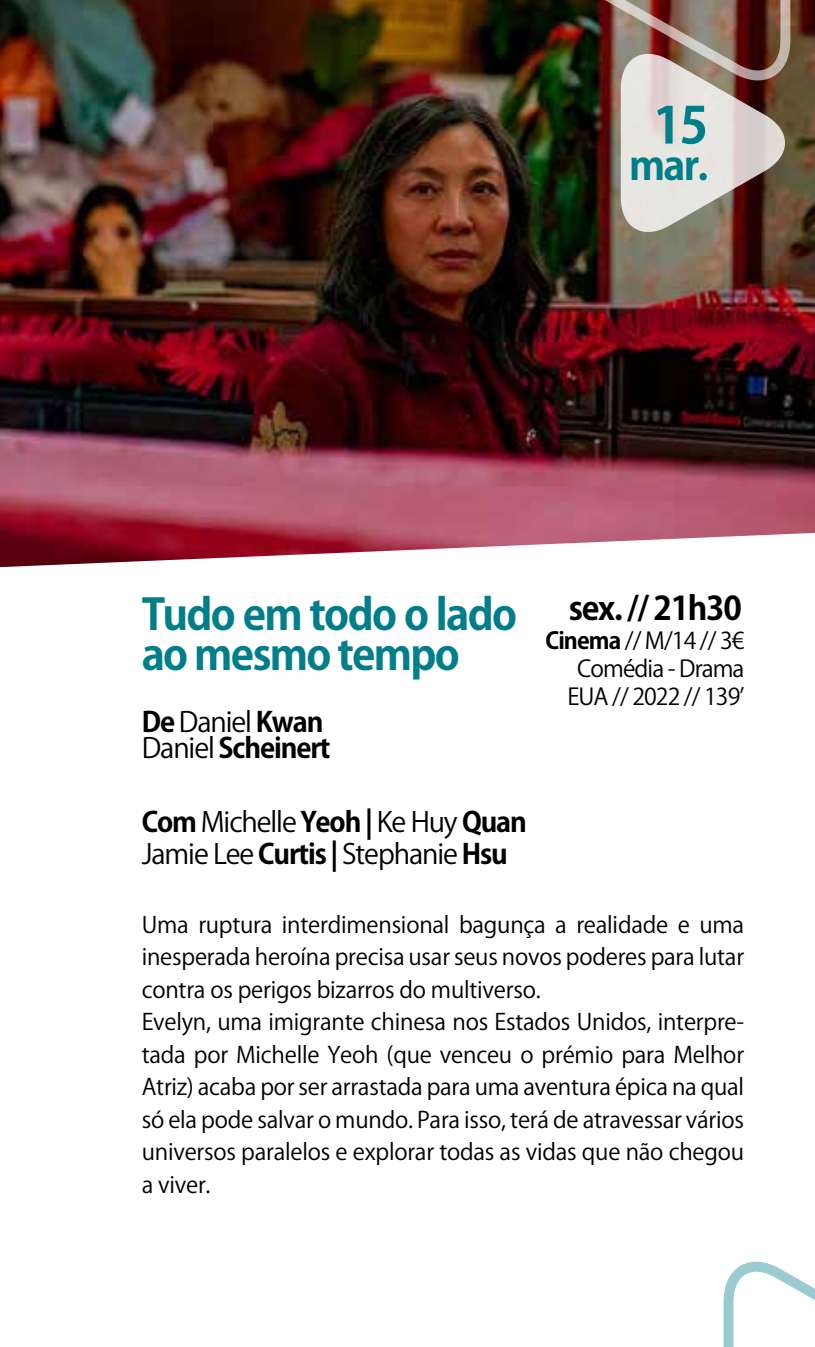
<style>
.page{position:relative;width:815px;height:1347px;background:#fff}
.page>*{position:absolute;margin:0;border:0;box-sizing:border-box;transform-origin:0 0}
.t1{font:700 50px "Koz Go Pro";color:#007e89}
.t2{font:700 42.5px/40px "Koz Go Pro";letter-spacing:-.04em;color:#007e89}
.t3{font:700 40px "Koz Go Pro";color:#007e89}
.t4{font:700 32.25px "Koz Go Pro";letter-spacing:-.04em;color:#000}
.t5{font:27.5px/32.5px "Koz Go Pro";letter-spacing:-.04em;color:#000}
.t6{font:700 27.5px/26.2px "Koz Go Pro";letter-spacing:-.04em;color:#000}
.t7{font:23px/27.2px "Koz Go Pro";letter-spacing:-.04em;color:#000;text-align:right}
.t8{font:22.5px/32.5px "Koz Go Pro";letter-spacing:-.01em;color:#000}
.s1{font-weight:400}
.s2{font-weight:700}
</style>
<div class="page">
<img style="left:0;top:0;width:815px;height:567px">
<svg style="left:723px;top:1261px;width:92px;height:85px"></svg>
<img style="left:582px;top:0;width:211px;height:234px">
<h1 class="t1" style="left:653px;top:93px;width:57px">15</h1>
<h3 class="t3" style="left:629px;top:140px;width:81px">mar.</h3>
<h2 class="t2" style="left:142px;top:597px;width:377px">Tudo em todo o lado ao mesmo tempo</h2>
<p class="t6" style="left:142px;top:710px;width:190px">De <span class="s1">Daniel</span> Kwan<br><span class="s1">Daniel</span> Scheinert</p>
<p class="t5" style="left:142px;top:806px;width:387px"><span class="s2">Com</span> Michelle <span class="s2">Yeoh |</span> Ke Huy <span class="s2">Quan<br></span>Jamie Lee <span class="s2">Curtis |</span> Stephanie <span class="s2">Hsu</span></p>
<h3 class="t4" style="left:569px;top:587px;width:174px">sex. // 21h30</h3>
<p class="t7" style="left:545px;top:628px;width:200px"><span class="s2">Cinema</span> // M/14 // 3€<br>Comédia - Drama</p>
<p class="t7" style="left:567px;top:683px;width:179px">EUA // 2022 // 139’</p>
<p class="t8" style="left:142px;top:908px;width:604px">Uma ruptura interdimensional bagunça a realidade e uma inesperada heroína precisa usar seus novos poderes para lutar contra os perigos bizarros do multiverso.<br>Evelyn, uma imigrante chinesa nos Estados Unidos, interpre&shy;tada por Michelle Yeoh (que venceu o prémio para Melhor Atriz) acaba por ser arrastada para uma aventura épica na qual só ela pode salvar o mundo. Para isso, terá de atravessar vários universos paralelos e explorar todas as vidas que não chegou a viver.</p>
</div>
